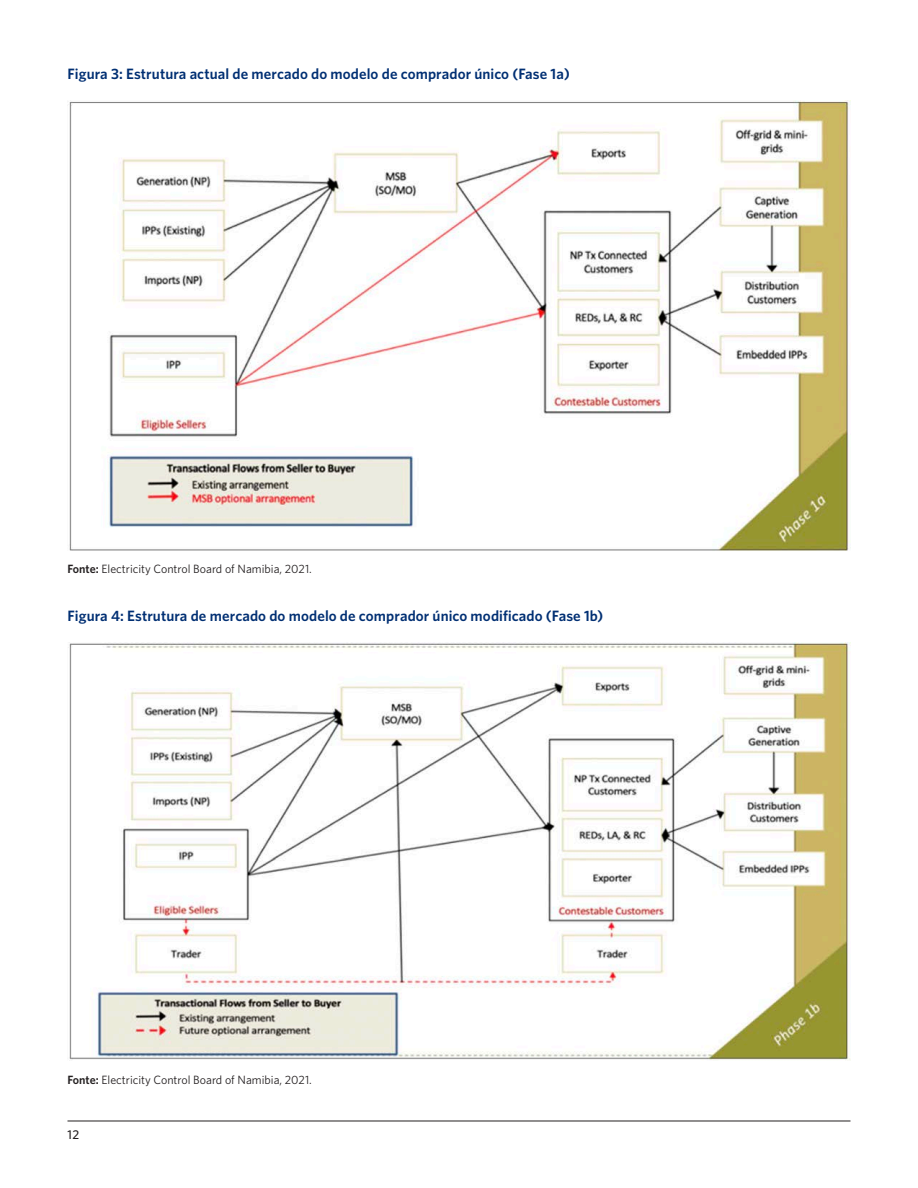
<style>
.page{position:relative;width:918px;height:1188px;background:#fff}
.page>*{position:absolute;margin:0;border:0;box-sizing:border-box;transform-origin:0 0}
.fig_table_number{font:600 15px "Whitney";letter-spacing:.005em;color:#002f73}
.t1{font:500 12.75px "Whitney";color:#231f20}
.fig_table_source{font:12px "Whitney";color:#231f20}
.s1{font-weight:600}
</style>
<div class="page">
<hr style="left:68px;top:1121px;width:782px;height:1px;background:#231f20">
<img style="left:69px;top:101px;width:781px;height:450px">
<img style="left:69px;top:642px;width:781px;height:418px">
<p class="fig_table_number" style="left:68px;top:64px;width:504px">Figura 3: Estrutura actual de mercado do modelo de comprador único (Fase 1a)</p>
<p class="fig_table_source" style="left:68px;top:561px;width:246px"><span class="s1">Fonte:</span> Electricity Control Board of Namibia, 2021.</p>
<p class="fig_table_number" style="left:68px;top:606px;width:537px">Figura 4: Estrutura de mercado do modelo de comprador único modificado (Fase 1b)</p>
<p class="fig_table_source" style="left:68px;top:1072px;width:246px"><span class="s1">Fonte:</span> Electricity Control Board of Namibia, 2021.</p>
<p class="t1" style="left:68px;top:1126px;width:13px">12</p>
</div>
